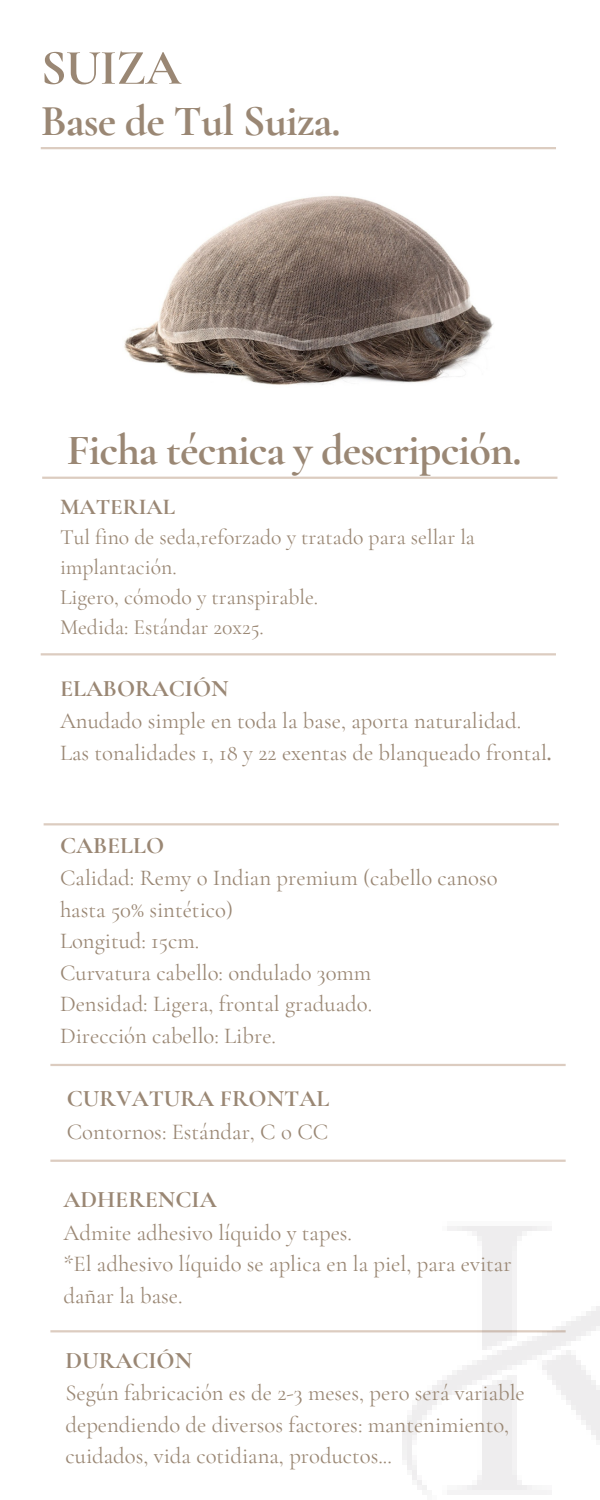
<style>
.page{position:relative;width:600px;height:1500px;background:#fff}
.page>*{position:absolute;margin:0;border:0;box-sizing:border-box;transform-origin:0 0}
.t1{font:700 50.2px "Cormorant Garamond";letter-spacing:-.02em;color:#9a8774}
.t2{font:700 44.2px "Cormorant Garamond";letter-spacing:-.02em;color:#9a8774}
.t3{font:700 23.7px "Cormorant Garamond";color:#9a8774}
.t4{font:22.7px/31.5px "Cormorant Garamond";color:#9a8774}
.t5{font:700 22.7px "Cormorant Garamond";color:#9a8774}
.t6{font:21.7px/30px "Cormorant Garamond";color:#9a8774}
.s1{font-weight:700}
</style>
<div class="page">
<hr style="left:41px;top:147px;width:515px;height:2px;background:#dcccc0">
<hr style="left:42px;top:477px;width:515px;height:2px;background:#dcccc0">
<hr style="left:41px;top:653px;width:515px;height:2px;background:#dcccc0">
<hr style="left:44px;top:823px;width:515px;height:2px;background:#dcccc0">
<hr style="left:50px;top:1064px;width:516px;height:2px;background:#dcccc0">
<hr style="left:50px;top:1160px;width:516px;height:2px;background:#dcccc0">
<hr style="left:50px;top:1330px;width:516px;height:2px;background:#dcccc0">
<img style="left:397px;top:1226px;width:203px;height:269px">
<img style="left:124px;top:196px;width:370px;height:189px">
<p class="t1" style="left:41px;top:37px;width:142px">SUIZA</p>
<p class="t2" style="left:41px;top:94px;width:302px">Base de Tul Suiza.</p>
<p class="t2" style="left:67px;top:424px;width:456px">Ficha técnica y descripción.</p>
<p class="t5" style="left:60px;top:493px;width:117px">MATERIAL</p>
<p class="t6" style="left:60px;top:522px;width:417px">Tul fino de seda,reforzado y tratado para sellar la implantación.</p>
<p class="t6" style="left:60px;top:582px;width:260px">Ligero, cómodo y transpirable.</p>
<p class="t6" style="left:60px;top:612px;width:205px">Medida: Estándar 20x25.</p>
<p class="t3" style="left:60px;top:674px;width:170px">ELABORACIÓN</p>
<p class="t4" style="left:60px;top:705px;width:463px">Anudado simple en toda la base, aporta naturalidad.</p>
<p class="t4" style="left:60px;top:737px;width:493px">Las tonalidades 1, 18 y 22 exentas de blanqueado frontal<span class="s1">.</span></p>
<p class="t3" style="left:60px;top:831px;width:106px">CABELLO</p>
<p class="t4" style="left:60px;top:862px;width:439px">Calidad: Remy o Indian premium (cabello canoso hasta 50% sintético)</p>
<p class="t4" style="left:60px;top:925px;width:141px">Longitud: 15cm.</p>
<p class="t4" style="left:60px;top:957px;width:313px">Curvatura cabello: ondulado 30mm</p>
<p class="t4" style="left:60px;top:988px;width:314px">Densidad: Ligera, frontal graduado.</p>
<p class="t4" style="left:60px;top:1020px;width:218px">Dirección cabello: Libre.</p>
<p class="t3" style="left:67px;top:1084px;width:264px">CURVATURA FRONTAL</p>
<p class="t4" style="left:67px;top:1116px;width:263px">Contornos: Estándar, C o CC</p>
<p class="t3" style="left:63px;top:1186px;width:155px">ADHERENCIA</p>
<p class="t4" style="left:63px;top:1217px;width:290px">Admite adhesivo líquido y tapes.</p>
<p class="t4" style="left:63px;top:1248px;width:450px">*El adhesivo líquido se aplica en la piel, para evitar</p>
<p class="t4" style="left:63px;top:1280px;width:121px">dañar la base.</p>
<p class="t3" style="left:65px;top:1346px;width:128px">DURACIÓN</p>
<p class="t4" style="left:65px;top:1377px;width:461px">Según fabricación es de 2-3 meses, pero será variable dependiendo de diversos factores: mantenimiento, cuidados, vida cotidiana, productos...</p>
</div>
